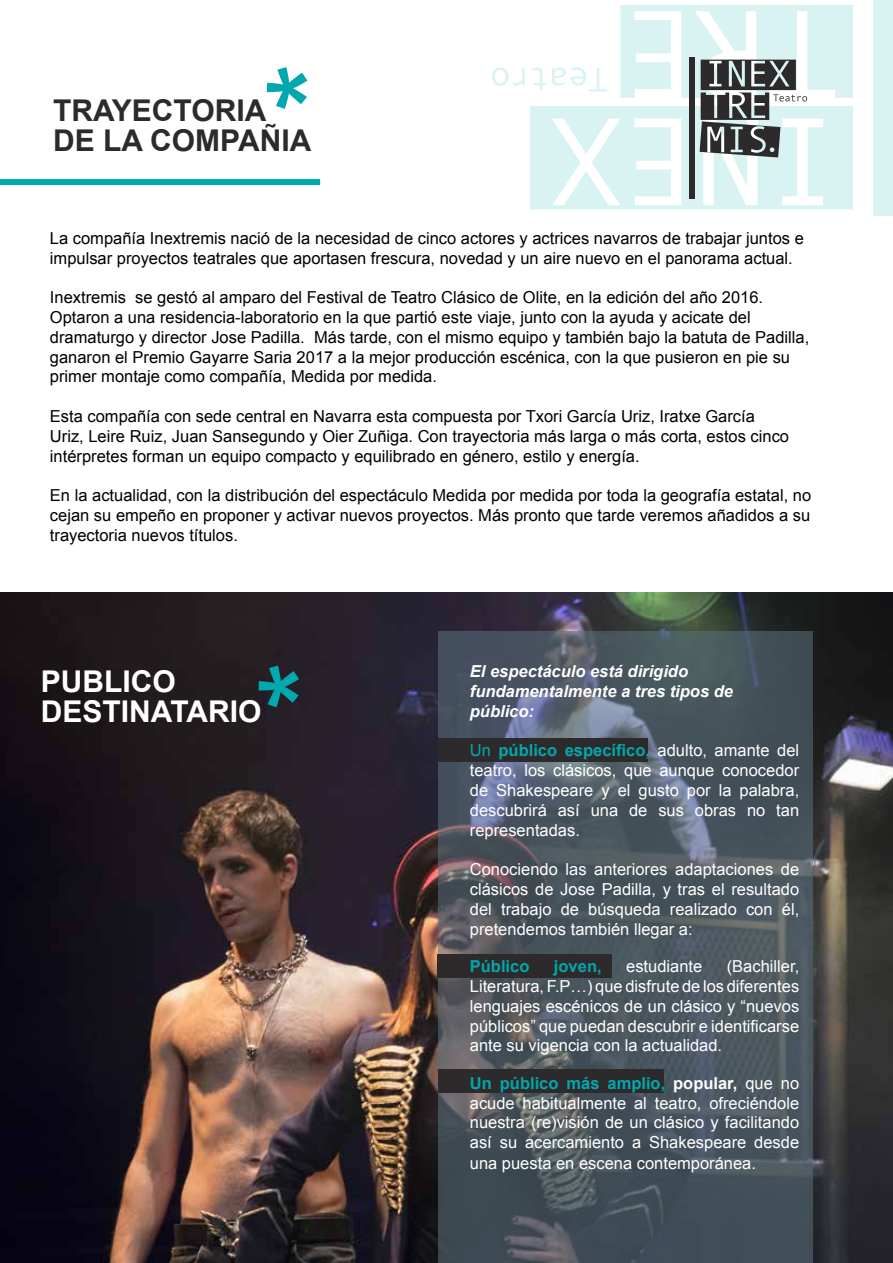
<style>
.page{position:relative;width:893px;height:1263px;background:#fff}
.page>*{position:absolute;margin:0;border:0;box-sizing:border-box;transform-origin:0 0}
.t1{font:700 30px/30px "Arial";color:#2c2a2a}
.t2{font:700 30px/30px "Arial";color:#fff}
.t3{font:16.5px/19.8px "Arial";color:#000}
.t4{font:16.5px/19.8px "Arial";color:#fff;text-align:justify}
.t5{font:italic 700 16.5px/19.8px "Arial";color:#fff}
.t6{font:700 16.5px "Arial";color:#01a8ae}
.s1{color:#fff}
.s2{color:#01a8ae}
.s3{font-weight:700;color:#01a8ae}
.s4{font-weight:700}
</style>
<div class="page">
<div style="left:873px;top:0;width:20px;height:216px;background:#d9f2f2"></div>
<img style="left:0;top:592px;width:893px;height:671px">
<svg style="left:438px;top:631px;width:374px;height:632px;background:#4c5760"></svg>
<svg style="left:258px;top:665px;width:41px;height:42px;background:#155960"></svg>
<svg style="left:267px;top:67px;width:40px;height:42px"></svg>
<div style="left:0;top:179px;width:320px;height:6px;background:#01a8ae"></div>
<svg style="left:492px;top:5px;width:361px;height:204px"></svg>
<div style="left:438px;top:738px;width:209px;height:23px;background:#2c2a2a"></div>
<div style="left:437px;top:954px;width:175px;height:23px;background:#2c2a2a"></div>
<div style="left:438px;top:1069px;width:226px;height:23px;background:#2c2a2a"></div>
<h1 class="t1" style="left:53px;top:96px;width:290px">TRAYECTORIA<br>DE LA COMPAÑIA<span class="s1">ÍA</span></h1>
<p class="t3" style="left:50px;top:228px;width:755px">La compañía Inextremis nació de la necesidad de cinco actores y actrices navarros de trabajar juntos e impulsar proyectos teatrales que aportasen frescura, novedad y un aire nuevo en el panorama actual.</p>
<p class="t3" style="left:50px;top:288px;width:761px">Inextremis se gestó al amparo del Festival de Teatro Clásico de Olite, en la edición del año 2016.<br>Optaron a una residencia-laboratorio en la que partió este viaje, junto con la ayuda y acicate del dramaturgo y director Jose Padilla. Más tarde, con el mismo equipo y también bajo la batuta de Padilla, ganaron el Premio Gayarre Saria 2017 a la mejor producción escénica, con la que pusieron en pie su primer montaje como compañía, Medida por medida.</p>
<p class="t3" style="left:50px;top:406px;width:741px">Esta compañía con sede central en Navarra esta compuesta por Txori García Uriz, Iratxe García<br>Uriz, Leire Ruiz, Juan Sansegundo y Oier Zuñiga. Con trayectoria más larga o más corta, estos cinco intérpretes forman un equipo compacto y equilibrado en género, estilo y energía.</p>
<p class="t3" style="left:50px;top:486px;width:763px;text-align:justify">En la actualidad, con la distribución del espectáculo Medida por medida por toda la geografía estatal, no cejan su empeño en proponer y activar nuevos proyectos. Más pronto que tarde veremos añadidos a su trayectoria nuevos títulos.</p>
<h1 class="t2" style="left:41px;top:667px;width:222px">PUBLICO<br>DESTINATARIO</h1>
<p class="t5" style="left:470px;top:662px;width:265px">El espectáculo está dirigido fundamentalmente a tres tipos de público:</p>
<p class="t4" style="left:470px;top:741px;width:331px"><span class="s2">Un</span> <span class="s3">público específico,</span> adulto, amante del teatro, los clásicos, que aunque conocedor de Shakespeare y el gusto por la palabra, descubrirá así una de sus obras no tan representadas.</p>
<p class="t4" style="left:470px;top:860px;width:331px">Conociendo las anteriores adaptaciones de clásicos de Jose Padilla, y tras el resultado del trabajo de búsqueda realizado con él, pretendemos también llegar a:</p>
<p class="t6" style="left:470px;top:955px;width:61px">Público</p>
<p class="t6" style="left:554px;top:955px;width:49px">joven,</p>
<p class="t4" style="left:626px;top:957px;width:78px">estudiante</p>
<p class="t4" style="left:470px;top:957px;width:331px;text-indent:257px">(Bachiller, Literatura, F.P…) que disfrute de los diferentes lenguajes escénicos de un clásico y “nuevos públicos” que puedan descubrir e identificarse ante su vigencia con la actualidad.</p>
<p class="t4" style="left:470px;top:1073px;width:331px"><span class="s3">Un público más amplio,</span> <span class="s4">popular,</span> que no acude habitualmente al teatro, ofreciéndole nuestra (re)visión de un clásico y facilitando así su acercamiento a Shakespeare desde una puesta en escena contemporánea.</p>
</div>
